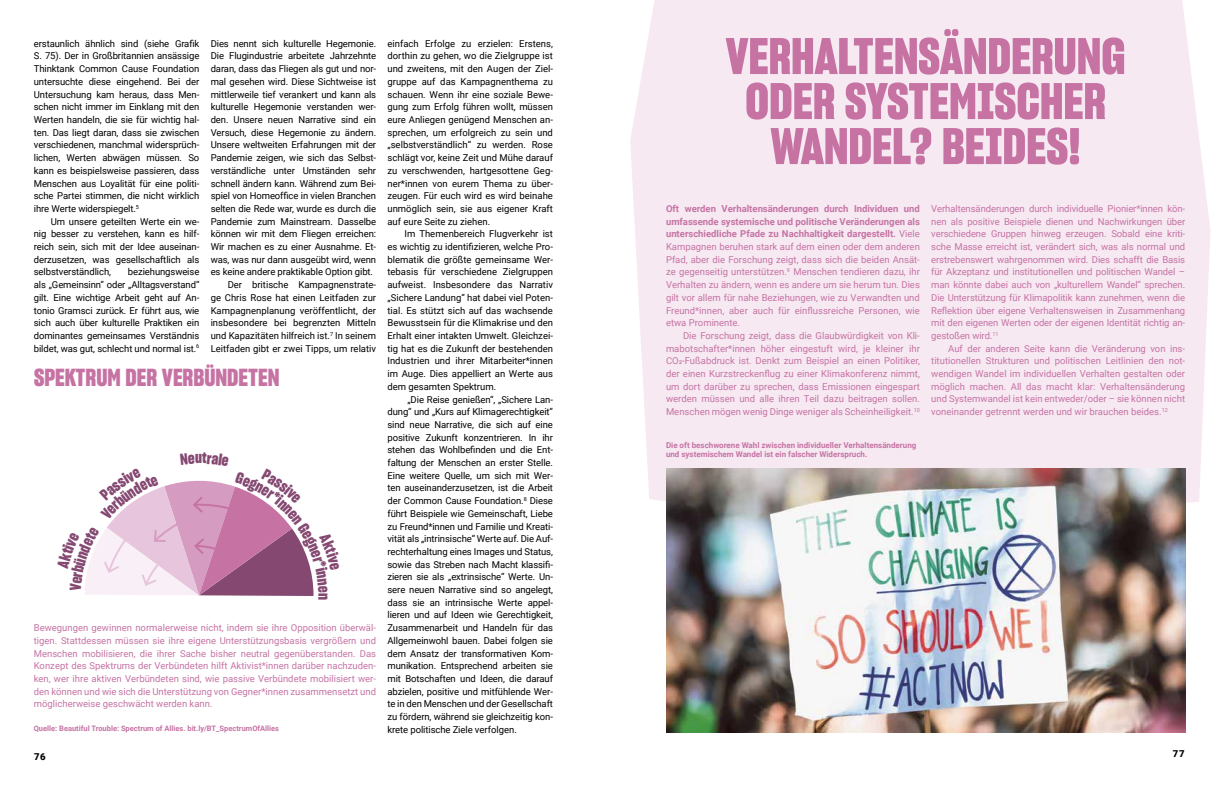
<style>
.page{position:relative;width:1219px;height:794px;background:#fff}
.page>*{position:absolute;margin:0;border:0;box-sizing:border-box;transform-origin:0 0}
.t1{font:50px/45px "Sharp Grotesk Bold 15";color:#c673a4;text-align:center}
.t2{font:24px "Sharp Grotesk Bold 15";color:#c673a4}
.t3{font:15.5px "Sharp Grotesk Bold 15";color:#844871}
.t4{font:9.5px/12.7px "Roboto";letter-spacing:-.01em;color:#000;text-align:justify}
.t5{font:9.5px/12.7px "Roboto";color:#c673a4;text-align:justify}
.t6{font:900 9.5px "Roboto";color:#000}
.t7{font:700 8px/9.5px "Roboto";color:#c673a4}
.t8{font:700 7.5px "Roboto";color:#c673a4}
.s1{font-weight:700}
</style>
<div class="page">
<div style="left:630px;top:0;width:580px;height:525px;background:#f6e9f2"></div>
<img style="left:666px;top:469px;width:519px;height:264px">
<svg style="left:85px;top:480px;width:229px;height:116px"></svg>
<p class="t4" style="left:34px;top:37px;width:167px">erstaunlich ähnlich sind (siehe Grafik S. 75). Der in Großbritannien ansässige Thinktank Common Cause Foundation untersuchte diese eingehend. Bei der Untersuchung kam heraus, dass Men&shy;schen nicht immer im Einklang mit den Werten handeln, die sie für wichtig hal&shy;ten. Das liegt daran, dass sie zwischen verschiedenen, manchmal widersprüch&shy;lichen, Werten abwägen müssen. So kann es beispielsweise passieren, dass Menschen aus Loyalität für eine politi&shy;sche Partei stimmen, die nicht wirklich ihre Werte widerspiegelt.<sup>5</sup></p>
<p class="t4" style="left:34px;top:214px;width:167px;text-indent:17px">Um unsere geteilten Werte ein we&shy;nig besser zu verstehen, kann es hilf&shy;reich sein, sich mit der Idee auseinan&shy;derzusetzen, was gesellschaftlich als selbstverständlich,</p>
<p class="t4" style="left:34px;top:265px;width:167px;text-indent:94px">beziehungsweise als „Gemeinsinn“ oder „Alltagsverstand“ gilt. Eine wichtige Arbeit geht auf An&shy;tonio Gramsci zurück. Er führt aus, wie sich auch über kulturelle Praktiken ein dominantes gemeinsames Verständnis bildet, was gut, schlecht und normal ist.<sup>6</sup></p>
<p class="t4" style="left:211px;top:37px;width:167px">Dies nennt sich kulturelle Hegemonie.</p>
<p class="t4" style="left:211px;top:49px;width:167px">Die Flugindustrie arbeitete Jahrzehnte</p>
<p class="t4" style="left:211px;top:62px;width:167px">daran, dass das Fliegen als gut und nor-</p>
<p class="t4" style="left:211px;top:75px;width:167px">mal gesehen wird. Diese Sichtweise ist</p>
<p class="t4" style="left:211px;top:87px;width:167px">mittlerweile tief verankert und kann als</p>
<p class="t4" style="left:211px;top:100px;width:167px">kulturelle Hegemonie verstanden wer-</p>
<p class="t4" style="left:211px;top:113px;width:167px">den. Unsere neuen Narrative sind ein</p>
<p class="t4" style="left:211px;top:126px;width:167px">Versuch, diese Hegemonie zu ändern.</p>
<p class="t4" style="left:211px;top:138px;width:167px">Unsere weltweiten Erfahrungen mit der</p>
<p class="t4" style="left:211px;top:151px;width:167px">Pandemie zeigen, wie sich das Selbst-</p>
<p class="t4" style="left:211px;top:164px;width:167px">verständliche unter Umständen sehr</p>
<p class="t4" style="left:211px;top:176px;width:167px">schnell ändern kann. Während zum Bei-</p>
<p class="t4" style="left:211px;top:189px;width:167px">spiel von Homeoffice in vielen Branchen</p>
<p class="t4" style="left:211px;top:202px;width:167px">selten die Rede war, wurde es durch die</p>
<p class="t4" style="left:211px;top:214px;width:167px">Pandemie zum Mainstream. Dasselbe</p>
<p class="t4" style="left:211px;top:227px;width:167px">können wir mit dem Fliegen erreichen:</p>
<p class="t4" style="left:211px;top:240px;width:167px">Wir machen es zu einer Ausnahme. Et-</p>
<p class="t4" style="left:211px;top:253px;width:167px">was, was nur dann ausgeübt wird, wenn</p>
<p class="t4" style="left:211px;top:265px;width:164px">es keine andere praktikable Option gibt.</p>
<p class="t4" style="left:228px;top:278px;width:150px">Der britische Kampagnenstrate-</p>
<p class="t4" style="left:211px;top:291px;width:167px">ge Chris Rose hat einen Leitfaden zur</p>
<p class="t4" style="left:211px;top:303px;width:167px">Kampagnenplanung veröffentlicht, der</p>
<p class="t4" style="left:211px;top:316px;width:167px">insbesondere bei begrenzten Mitteln</p>
<p class="t4" style="left:211px;top:329px;width:167px">und Kapazitäten hilfreich ist.<sup>7</sup> In seinem</p>
<p class="t4" style="left:211px;top:341px;width:167px">Leitfaden gibt er zwei Tipps, um relativ</p>
<h2 class="t2" style="left:34px;top:360px;width:247px">SPEKTRUM DER VERBÜNDETEN</h2>
<h3 class="t3" style="left:195px;top:447px;width:9px">u</h3>
<h3 class="t3" style="left:335px;top:592px;width:9px;rotate:90deg">n</h3>
<p class="t5" style="left:34px;top:621px;width:344px">Bewegungen gewinnen normalerweise nicht, indem sie ihre Opposition überwäl&shy;tigen. Stattdessen müssen sie ihre eigene Unterstützungsbasis vergrößern und Menschen mobilisieren, die ihrer Sache bisher neutral gegenüberstanden. Das Konzept des Spektrums der Verbündeten hilft Aktivist*innen darüber nachzuden&shy;ken, wer ihre aktiven Verbündeten sind, wie passive Verbündete mobilisiert wer&shy;den können und wie sich die Unterstützung von Gegner*innen zusammensetzt und möglicherweise geschwächt werden kann.</p>
<p class="t8" style="left:34px;top:723px;width:247px">Quelle: Beautiful Trouble: Spectrum of Allies. bit.ly/BT_SpectrumOfAllies</p>
<p class="t4" style="left:387px;top:37px;width:167px">einfach Erfolge zu erzielen: Erstens, dorthin zu gehen, wo die Zielgruppe ist und zweitens, mit den Augen der Ziel&shy;gruppe auf das Kampagnenthema zu schauen. Wenn ihr eine soziale Bewe&shy;gung zum Erfolg führen wollt, müssen eure Anliegen genügend Menschen an&shy;sprechen, um erfolgreich zu sein und „selbstverständlich“ zu werden. Rose schlägt vor, keine Zeit und Mühe darauf zu verschwenden, hartgesottene Geg&shy;ner*innen von eurem Thema zu über&shy;zeugen. Für euch wird es wird beinahe unmöglich sein, sie aus eigener Kraft auf eure Seite zu ziehen.</p>
<p class="t4" style="left:387px;top:227px;width:167px;text-indent:17px">Im Themenbereich Flugverkehr ist es wichtig zu identifizieren, welche Pro&shy;blematik die größte gemeinsame Wer&shy;tebasis für verschiedene Zielgruppen aufweist. Insbesondere das Narrativ „Sichere Landung“ hat dabei viel Poten&shy;tial. Es stützt sich auf das wachsende Bewusstsein für die Klimakrise und den Erhalt einer intakten Umwelt. Gleichzei&shy;tig hat es die Zukunft der bestehenden Industrien und ihrer Mitarbeiter*innen im Auge. Dies appelliert an Werte aus dem gesamten Spektrum.</p>
<p class="t4" style="left:387px;top:392px;width:167px;text-indent:20px">„Die Reise genießen“, „Sichere Lan&shy;dung“ und „Kurs auf Klimagerechtigkeit“ sind neue Narrative, die sich auf eine positive Zukunft konzentrieren. In ihr stehen das Wohlbefinden und die Ent&shy;faltung der Menschen an erster Stelle.<br>Eine weitere Quelle, um sich mit Wer&shy;ten auseinanderzusetzen, ist die Arbeit der Common Cause Foundation.<sup>8</sup> Diese führt Beispiele wie Gemeinschaft, Liebe zu Freund*innen und Familie und Kreati&shy;vität als „intrinsische“ Werte auf. Die Auf&shy;rechterhaltung eines Images und Status, sowie das Streben nach Macht klassifi&shy;zieren sie als „extrinsische“ Werte. Un&shy;sere neuen Narrative sind so angelegt, dass sie an intrinsische Werte appel&shy;lieren und auf Ideen wie Gerechtigkeit, Zusammenarbeit und Handeln für das Allgemeinwohl bauen. Dabei folgen sie dem Ansatz der transformativen Kom&shy;munikation. Entsprechend arbeiten sie mit Botschaften und Ideen, die darauf abzielen, positive und mitfühlende Wer&shy;te in den Menschen und der Gesellschaft zu fördern, während sie gleichzeitig kon&shy;krete politische Ziele verfolgen.</p>
<h1 class="t1" style="left:725px;top:33px;width:402px">VERHALTENSÄNDERUNG<br>ODER SYSTEMISCHER<br>WANDEL? BEIDES!</h1>
<p class="t5" style="left:666px;top:202px;width:255px"><span class="s1">Oft werden Verhaltensänderungen durch Individuen und umfassende systemische und politische Veränderungen als unterschiedliche Pfade zu Nachhaltigkeit dargestellt.</span> Viele Kampagnen beruhen stark auf dem einen oder dem anderen Pfad, aber die Forschung zeigt, dass sich die beiden Ansät&shy;ze gegenseitig unterstützen.<sup>9</sup> Menschen tendieren dazu, ihr Verhalten zu ändern, wenn es andere um sie herum tun. Dies gilt vor allem für nahe Beziehungen, wie zu Verwandten und Freund*innen, aber auch für einflussreiche Personen, wie etwa Prominente.</p>
<p class="t5" style="left:666px;top:329px;width:255px;text-indent:17px">Die Forschung zeigt, dass die Glaubwürdigkeit von Kli&shy;mabotschafter*innen höher eingestuft wird, je kleiner ihr CO2-Fußabdruck ist. Denkt zum Beispiel an einen Politiker, der einen Kurzstreckenflug zu einer Klimakonferenz nimmt, um dort darüber zu sprechen, dass Emissionen eingespart werden müssen und alle ihren Teil dazu beitragen sollen.<br>Menschen mögen wenig Dinge weniger als Scheinheiligkeit.<sup>10</sup></p>
<p class="t7" style="left:666px;top:440px;width:252px">Die oft beschworene Wahl zwischen individueller Verhaltensänderung und systemischem Wandel ist ein falscher Widerspruch.</p>
<p class="t5" style="left:931px;top:202px;width:255px">Verhaltensänderungen durch individuelle Pionier*innen kön&shy;nen als positive Beispiele dienen und Nachwirkungen über verschiedene Gruppen hinweg erzeugen. Sobald eine kriti&shy;sche Masse erreicht ist, verändert sich, was als normal und erstrebenswert wahrgenommen wird. Dies schafft die Basis für Akzeptanz und institutionellen und politischen Wandel – man könnte dabei auch von „kulturellem Wandel“ sprechen.<br>Die Unterstützung für Klimapolitik kann zunehmen, wenn die Reflektion über eigene Verhaltensweisen in Zusammenhang mit den eigenen Werten oder der eigenen Identität richtig an&shy;gestoßen wird.<sup>11</sup></p>
<p class="t5" style="left:931px;top:341px;width:255px;text-indent:17px">Auf der anderen Seite kann die Veränderung von ins&shy;titutionellen Strukturen und politischen Leitlinien den not&shy;wendigen Wandel im individuellen Verhalten gestalten oder möglich machen. All das macht klar: Verhaltensänderung und Systemwandel ist kein entweder/oder – sie können nicht voneinander getrennt werden und wir brauchen beides.<sup>12</sup></p>
<p class="t6" style="left:34px;top:750px;width:13px">76</p>
<p class="t6" style="left:1173px;top:747px;width:14px">77</p>
</div>
